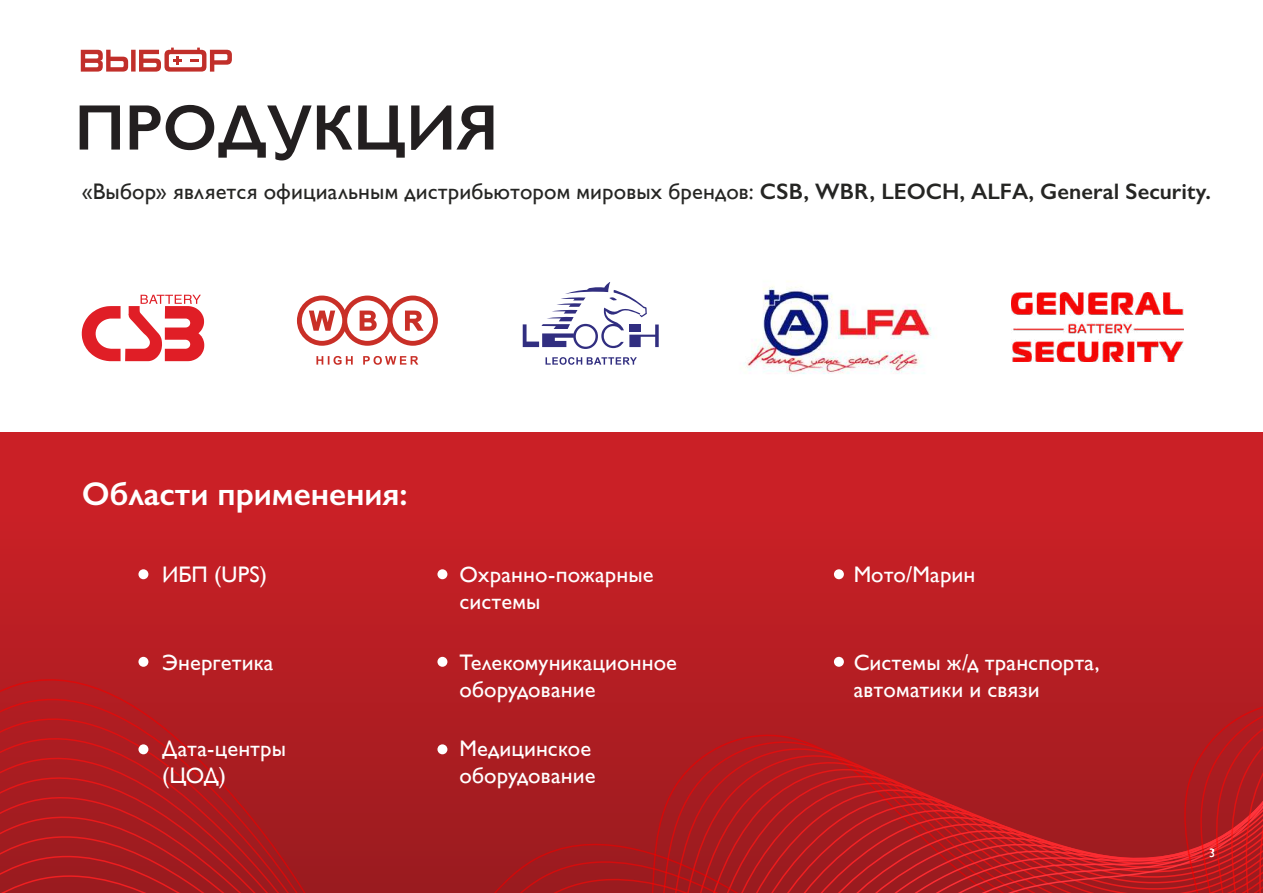
<style>
.page{position:relative;width:1263px;height:893px;background:#fff}
.page>*{position:absolute;margin:0;border:0;box-sizing:border-box;transform-origin:0 0}
.t1{font:600 64.65px "Gill Sans";color:#231f20}
.t2{font:600 33px "Gill Sans";color:#fff}
.t3{font:22.5px/27px "Gill Sans";letter-spacing:.005em;color:#fff}
.t4{font:22.5px "Gill Sans";letter-spacing:.005em;color:#252523}
.t5{font:12px "Gill Sans";color:#fff}
.s1{font-weight:600}
</style>
<div class="page">
<div style="left:0;top:432px;width:1263px;height:461px;background:linear-gradient(to bottom,#d12127,#9b1b20)"></div>
<img style="left:1011px;top:292px;width:173px;height:69px">
<svg style="left:523px;top:282px;width:136px;height:67px"></svg>
<svg style="left:545px;top:357px;width:92px;height:8px"></svg>
<svg style="left:82px;top:295px;width:122px;height:66px"></svg>
<svg style="left:297px;top:296px;width:141px;height:50px"></svg>
<svg style="left:316px;top:356px;width:102px;height:9px"></svg>
<svg style="left:81px;top:48px;width:151px;height:24px"></svg>
<div style="left:138px;top:569px;width:10px;height:10px;background:#fff;border-radius:50%"></div>
<div style="left:138px;top:657px;width:10px;height:10px;background:#fff;border-radius:50%"></div>
<div style="left:437px;top:569px;width:10px;height:10px;background:#fff;border-radius:50%"></div>
<div style="left:834px;top:569px;width:10px;height:10px;background:#fff;border-radius:50%"></div>
<svg style="left:0;top:685px;width:380px;height:208px;background:#aa1b20"></svg>
<svg style="left:561px;top:578px;width:702px;height:315px;background:#b21d21"></svg>
<img style="left:743px;top:281px;width:189px;height:93px">
<h1 class="t1" style="left:75px;top:89px;width:425px">ПРОДУКЦИЯ</h1>
<p class="t4" style="left:82px;top:178px;width:1131px">«Выбор» является официальным дистрибьютором мировых брендов: <span class="s1">CSB, WBR, LEOCH, ALFA, General Security.</span></p>
<h2 class="t2" style="left:82px;top:474px;width:327px">Области применения:</h2>
<p class="t3" style="left:162px;top:561px;width:107px">ИБП (UPS)</p>
<p class="t3" style="left:459px;top:561px;width:196px">Охранно-пожарные системы</p>
<p class="t3" style="left:162px;top:648px;width:113px">Энергетика</p>
<p class="t3" style="left:459px;top:648px;width:219px">Телекомуникационное оборудование</p>
<p class="t3" style="left:162px;top:734px;width:125px">Дата-центры (ЦОД)</p>
<p class="t3" style="left:459px;top:734px;width:138px">Медицинское оборудование</p>
<p class="t3" style="left:854px;top:561px;width:123px">Мото/Марин</p>
<p class="t3" style="left:854px;top:648px;width:248px">Системы ж/д транспорта, автоматики и связи</p>
<p class="t5" style="left:1209px;top:845px;width:7px">3</p>
</div>
